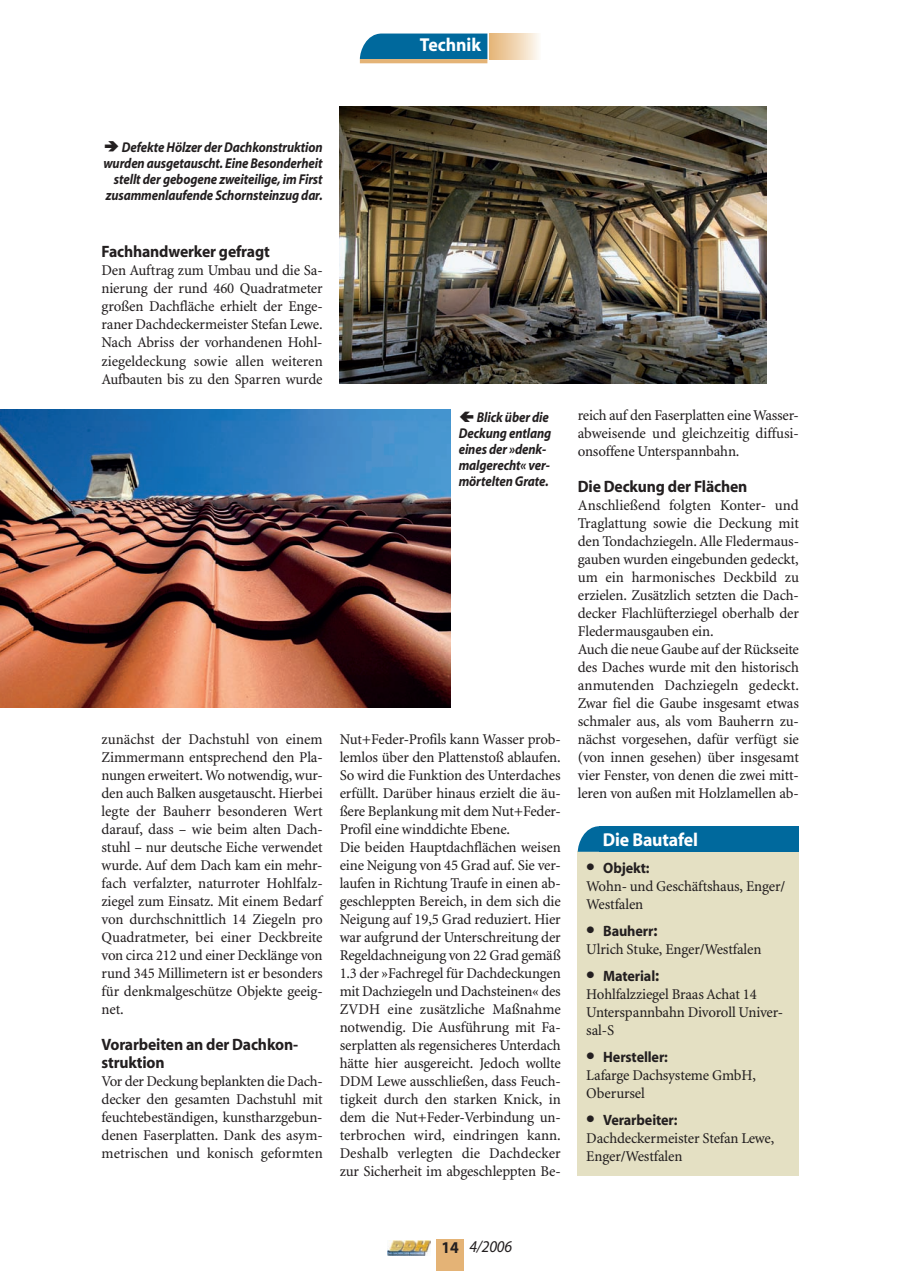
<style>
.page{position:relative;width:897px;height:1271px;background:#fff}
.page>*{position:absolute;margin:0;border:0;box-sizing:border-box;transform-origin:0 0}
.t1{font:700 18.75px "RM Myriad";letter-spacing:-.01em;color:#fff;scale:.95 1}
.t2{font:700 16.5px/18px "RM Myriad";letter-spacing:-.01em;color:#231f20;scale:.95 1}
.t3{font:italic 16.5px "RM Myriad";color:#231f20;scale:.95 1}
.t4{font:15px/18px "RM Minion Mager";letter-spacing:-.01em;color:#231f20}
.t5{font:700 15px "RM Myriad";letter-spacing:-.01em;color:#231f20;scale:.95 1}
.t6{font:italic 700 14.25px/15.9px "RM Myriad";letter-spacing:-.01em;color:#231f20;text-align:right;scale:.9 1}
.s1{font-family:"Sonderzeichen";font-weight:400;font-style:normal}
.s2{font-family:"Sonderzeichen";font-weight:400;font-size:10.5px}
.s3{font-size:16.5px}
.s4{font-weight:700;font-style:normal}
</style>
<div class="page">
<div style="left:360px;top:34px;width:127px;height:25px;background:#00699d"></div>
<div style="left:490px;top:34px;width:51px;height:25px;background:linear-gradient(to right,#e5b476,#fdfaf5)"></div>
<hr style="left:360px;top:59px;width:127px;height:4px;background:#e4b376">
<div style="left:436px;top:1239px;width:28px;height:31px;background:#e4b376"></div>
<img style="left:388px;top:1240px;width:43px;height:15px">
<div style="left:578px;top:851px;width:221px;height:324px;background:#e4e0c3"></div>
<svg style="left:578px;top:826px;width:21px;height:25px"></svg>
<div style="left:599px;top:826px;width:200px;height:25px;background:#00699d"></div>
<img style="left:340px;top:107px;width:426px;height:276px">
<img style="left:0;top:410px;width:450px;height:297px">
<p class="t1" style="left:420px;top:38px;width:66px">Technik</p>
<p class="t6" style="left:103px;top:140px;width:245px"><span class="s1">S</span> Defekte Hölzer der Dachkonstruktion wurden ausgetauscht. Eine Besonderheit stellt der gebogene zweiteilige, im First zusammenlaufende Schornsteinzug dar.</p>
<p class="t2" style="left:102px;top:244px;width:179px">Fachhandwerker gefragt</p>
<p class="t4" style="left:102px;top:263px;width:223px;text-align:justify">Den Auftrag zum Umbau und die Sa&shy;nierung der rund 460 Quadratmeter großen Dachfläche erhielt der Enge&shy;raner Dachdeckermeister Stefan Lewe.<br>Nach Abriss der vorhandenen Hohl&shy;ziegeldeckung sowie allen weiteren Aufbauten bis zu den Sparren wurde</p>
<p class="t6" style="left:459px;top:410px;width:104px;text-align:left"><span class="s1">A</span> Blick über die<br>Deckung entlang eines der »denk&shy;malgerecht« ver&shy;mörtelten Grate.</p>
<p class="t4" style="left:102px;top:731px;width:223px;text-align:justify">zunächst der Dachstuhl von einem Zimmermann entsprechend den Pla&shy;nungen erweitert. Wo notwendig, wur&shy;den auch Balken ausgetauscht. Hierbei legte der Bauherr besonderen Wert darauf, dass – wie beim alten Dach&shy;stuhl – nur deutsche Eiche verwendet wurde. Auf dem Dach kam ein mehr&shy;fach verfalzter, naturroter Hohlfalz&shy;ziegel zum Einsatz. Mit einem Bedarf von durchschnittlich 14 Ziegeln pro Quadratmeter, bei einer Deckbreite von circa 212 und einer Decklänge von rund 345 Millimetern ist er besonders für denkmalgeschütze Objekte geeig&shy;net.</p>
<p class="t2" style="left:102px;top:1036px;width:208px">Vorarbeiten an der Dach kon&shy;struktion</p>
<p class="t4" style="left:102px;top:1073px;width:223px;text-align:justify">Vor der Deckung beplankten die Dach&shy;decker den gesamten Dachstuhl mit feuchtebeständigen, kunstharzgebun&shy;denen Faserplatten. Dank des asym&shy;metrischen und konisch geformten</p>
<p class="t4" style="left:340px;top:731px;width:223px">Nut+Feder-Profils kann Wasser prob&shy;lemlos über den Plattenstoß ablaufen.<br>So wird die Funktion des Unterdaches erfüllt. Darüber hinaus erzielt die äu&shy;ßere Beplankung mit dem Nut+Feder-Profil eine winddichte Ebene.<br>Die beiden Hauptdachflächen weisen eine Neigung von 45 Grad auf. Sie ver&shy;laufen in Richtung Traufe in einen ab&shy;geschleppten Bereich, in dem sich die Neigung auf 19,5 Grad reduziert. Hier war aufgrund der Unterschreitung der Regeldachneigung von 22 Grad gemäß 1.3 der »Fachregel für Dachdeckungen mit Dachziegeln und Dachsteinen« des ZVDH eine zusätzliche Maßnahme notwendig. Die Ausführung mit Fa&shy;serplatten als regensicheres Unterdach hätte hier ausgereicht. Jedoch wollte DDM Lewe ausschließen, dass Feuch&shy;tigkeit durch den starken Knick, in dem die Nut+Feder-Verbindung un&shy;terbrochen wird, eindringen kann.<br>Deshalb verlegten die Dachdecker zur Sicherheit im abgeschleppten Be-</p>
<p class="t4" style="left:578px;top:407px;width:223px;text-align:justify">reich auf den Faserplatten eine Wasser&shy;abweisende und gleichzeitig diffusi&shy;onsoffene Unterspannbahn.</p>
<p class="t2" style="left:578px;top:478px;width:180px">Die Deckung der Flächen</p>
<p class="t4" style="left:578px;top:497px;width:223px">Anschließend folgten Konter- und Traglattung sowie die Deckung mit den Tondachziegeln. Alle Fledermaus&shy;gauben wurden eingebunden gedeckt, um ein harmonisches Deckbild zu erzielen. Zusätzlich setzten die Dach&shy;decker Flachlüfterziegel oberhalb der Fledermausgauben ein.<br>Auch die neue Gaube auf der Rückseite des Daches wurde mit den historisch anmutenden Dachziegeln gedeckt.<br>Zwar fiel die Gaube insgesamt etwas schmaler aus, als vom Bauherrn zu&shy;nächst vorgesehen, dafür verfügt sie (von innen gesehen) über insgesamt vier Fenster, von denen die zwei mitt&shy;leren von außen mit Holzlamellen ab-</p>
<p class="t1" style="left:603px;top:832px;width:101px">Die Bautafel</p>
<p class="t5" style="left:586px;top:861px;width:68px"><span class="s2">O</span> Objekt:</p>
<p class="t4" style="left:586px;top:878px;width:200px">Wohn- und Geschäftshaus, Enger/<br>Westfalen</p>
<p class="t5" style="left:586px;top:924px;width:76px"><span class="s2">O</span> Bauherr<span class="s3">:</span></p>
<p class="t4" style="left:586px;top:941px;width:177px">Ulrich Stuke, Enger/Westfalen</p>
<p class="t5" style="left:586px;top:969px;width:78px"><span class="s2">O</span> Material<span class="s3">:</span></p>
<p class="t4" style="left:586px;top:986px;width:198px">Hohlfalzziegel Braas Achat 14<br>Unterspannbahn Divoroll Univer&shy;sal-S</p>
<p class="t5" style="left:586px;top:1050px;width:87px"><span class="s2">O</span> Hersteller:</p>
<p class="t4" style="left:586px;top:1067px;width:171px">Lafarge Dachsysteme GmbH,<br>Oberursel</p>
<p class="t5" style="left:586px;top:1113px;width:98px"><span class="s2">O</span> Verarbeiter:</p>
<p class="t4" style="left:586px;top:1130px;width:190px">Dachdeckermeister Stefan Lewe,<br>Enger/Westfalen</p>
<p class="t3" style="left:442px;top:1239px;width:76px"><span class="s4">14</span> 4/2006</p>
</div>
